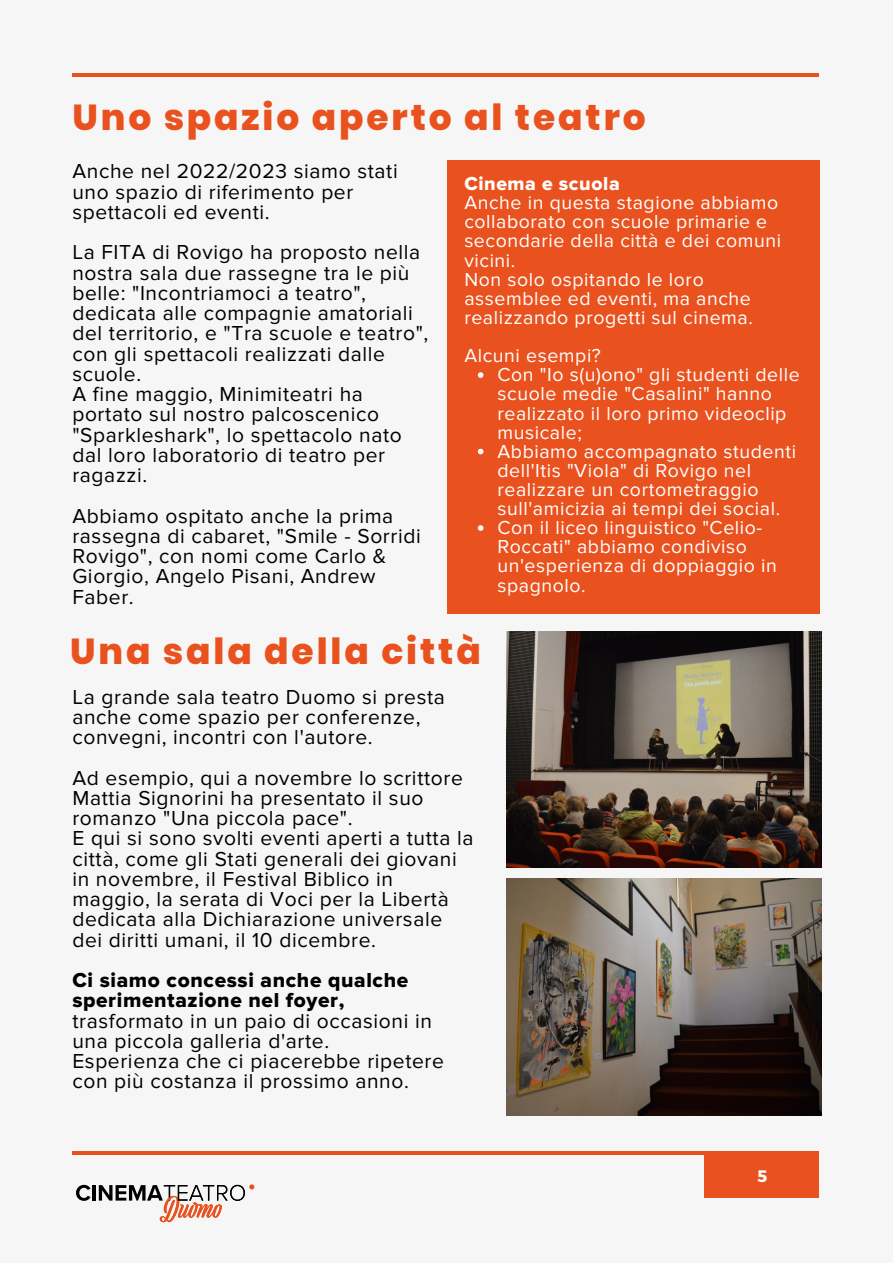
<style>
.page{position:relative;width:893px;height:1264px;background:#fff}
.page>*{position:absolute;margin:0;border:0;box-sizing:border-box;transform-origin:0 0}
.t1{font:800 36px "Poppins";letter-spacing:.08em;color:#e9521e}
.t2{font:21px/20.2px "Proxima Nova";letter-spacing:.03em;color:#000}
.t3{font:21px/20.2px "Proxima Nova Extrabld";letter-spacing:.03em;color:#000}
.t4{font:19.5px/19px "Proxima Nova";letter-spacing:.03em;color:#fff}
.t5{font:19.5px "Proxima Nova Extrabld";letter-spacing:.03em;color:#fff}
.t6{font:700 16.5px "Montserrat";color:#fff}
</style>
<div class="page">
<div style="left:0;top:0;width:892px;height:1262px;background:#f6f6f6"></div>
<hr style="left:72px;top:73px;width:747px;height:4px;background:#e9521e">
<img style="left:506px;top:631px;width:315px;height:236px">
<img style="left:506px;top:878px;width:315px;height:237px">
<div style="left:704px;top:1151px;width:114px;height:46px;background:#e9521e"></div>
<hr style="left:72px;top:1151px;width:747px;height:3px;background:#e9521e">
<svg style="left:76px;top:1184px;width:14px;height:16px"></svg>
<hr style="left:92px;top:1185px;width:4px;height:15px;background:#000">
<svg style="left:99px;top:1184px;width:155px;height:38px"></svg>
<div style="left:447px;top:160px;width:372px;height:454px;background:#e9521e"></div>
<svg style="left:478px;top:372px;width:5px;height:6px"></svg>
<svg style="left:478px;top:449px;width:5px;height:5px"></svg>
<svg style="left:478px;top:525px;width:5px;height:6px"></svg>
<p class="t1" style="left:72px;top:92px;width:574px">Uno spazio aperto al teatro</p>
<p class="t2" style="left:72px;top:162px;width:327px">Anche nel 2022/2023 siamo stati uno spazio di riferimento per spettacoli ed eventi.</p>
<p class="t2" style="left:72px;top:243px;width:357px">La FITA di Rovigo ha proposto nella nostra sala due rassegne tra le più belle: "Incontriamoci a teatro", dedicata alle compagnie amatoriali del territorio, e "Tra scuole e teatro", con gli spettacoli realizzati dalle scuole.</p>
<p class="t2" style="left:72px;top:384px;width:331px">A fine maggio, Minimiteatri ha portato sul nostro palcoscenico "Sparkleshark", lo spettacolo nato dal loro laboratorio di teatro per ragazzi.</p>
<p class="t2" style="left:72px;top:506px;width:350px">Abbiamo ospitato anche la prima rassegna di cabaret, "Smile - Sorridi<br>Rovigo", con nomi come Carlo &amp;<br>Giorgio, Angelo Pisani, Andrew<br>Faber.</p>
<p class="t5" style="left:464px;top:172px;width:157px">Cinema e scuola</p>
<p class="t4" style="left:464px;top:194px;width:318px">Anche in questa stagione abbiamo collaborato con scuole primarie e secondarie della città e dei comuni vicini.</p>
<p class="t4" style="left:464px;top:270px;width:290px">Non solo ospitando le loro assemblee ed eventi, ma anche realizzando progetti sul cinema.</p>
<p class="t4" style="left:464px;top:346px;width:138px">Alcuni esempi?</p>
<p class="t4" style="left:497px;top:365px;width:304px">Con "Io s(u)ono" gli studenti delle scuole medie "Casalini" hanno realizzato il loro primo videoclip musicale;</p>
<p class="t4" style="left:497px;top:442px;width:300px">Abbiamo accompagnato studenti dell'Itis "Viola" di Rovigo nel realizzare un cortometraggio sull'amicizia ai tempi dei social.</p>
<p class="t4" style="left:497px;top:518px;width:281px">Con il liceo linguistico "Celio-<br>Roccati" abbiamo condiviso un'esperienza di doppiaggio in spagnolo.</p>
<p class="t1" style="left:70px;top:626px;width:412px">Una sala della città</p>
<p class="t2" style="left:72px;top:687px;width:374px">La grande sala teatro Duomo si presta anche come spazio per conferenze, convegni, incontri con l'autore.</p>
<p class="t2" style="left:72px;top:768px;width:392px">Ad esempio, qui a novembre lo scrittore<br>Mattia Signorini ha presentato il suo romanzo "Una piccola pace".</p>
<p class="t2" style="left:72px;top:828px;width:402px">E qui si sono svolti eventi aperti a tutta la città, come gli Stati generali dei giovani in novembre, il Festival Biblico in maggio, la serata di Voci per la Libertà dedicata alla Dichiarazione universale dei diritti umani, il 10 dicembre.</p>
<p class="t3" style="left:72px;top:970px;width:337px">Ci siamo concessi anche qualche sperimentazione nel foyer,</p>
<p class="t2" style="left:72px;top:1010px;width:361px">trasformato in un paio di occasioni in una piccola galleria d'arte.</p>
<p class="t2" style="left:72px;top:1051px;width:373px">Esperienza che ci piacerebbe ripetere con più costanza il prossimo anno.</p>
<p class="t6" style="left:757px;top:1165px;width:11px">5</p>
</div>
